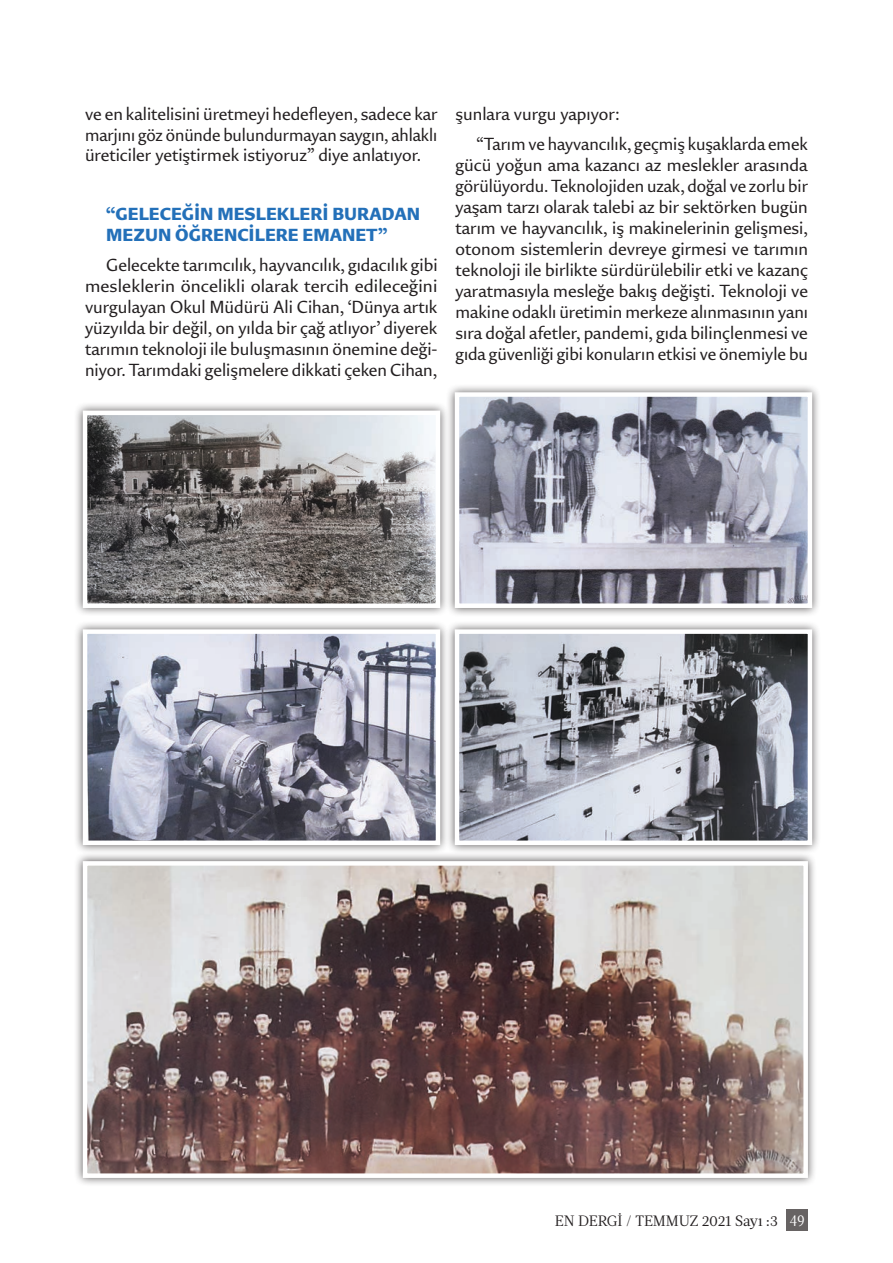
<style>
.page{position:relative;width:893px;height:1263px;background:#fff}
.page>*{position:absolute;margin:0;border:0;box-sizing:border-box;transform-origin:0 0}
.t1{font:18px/21px "Role Sans Display";color:#231f20;text-align:justify}
.t2{font:800 18px/21px "Role Sans Display";color:#2370b9}
.t3{font:15px "Acta";letter-spacing:-.01em;color:#231f20}
.s1{font-size:16.2px;color:#fff}
</style>
<div class="page">
<div style="left:787px;top:1210px;width:21px;height:21px;background:#676363"></div>
<div style="left:74px;top:402px;width:375px;height:215px;background:#231f20;opacity:.75"></div>
<img style="left:88px;top:416px;width:347px;height:187px">
<div style="left:83px;top:411px;width:357px;height:197px;border:4px solid #fff"></div>
<div style="left:74px;top:620px;width:375px;height:234px;background:#231f20;opacity:.75"></div>
<img style="left:88px;top:634px;width:347px;height:206px">
<div style="left:83px;top:629px;width:357px;height:216px;border:4px solid #fff"></div>
<div style="left:74px;top:852px;width:743px;height:335px;background:#231f20;opacity:.75"></div>
<img style="left:88px;top:866px;width:715px;height:307px">
<div style="left:83px;top:861px;width:725px;height:317px;border:4px solid #fff"></div>
<div style="left:446px;top:620px;width:375px;height:234px;background:#231f20;opacity:.75"></div>
<img style="left:460px;top:634px;width:347px;height:206px">
<div style="left:455px;top:629px;width:357px;height:216px;border:4px solid #fff"></div>
<div style="left:446px;top:383px;width:375px;height:234px;background:#231f20;opacity:.75"></div>
<img style="left:460px;top:397px;width:347px;height:206px">
<div style="left:455px;top:392px;width:357px;height:216px;border:4px solid #fff"></div>
<p class="t1" style="left:85px;top:102px;width:354px">ve en kalitelisini üretmeyi hedefleyen, sadece kar marjını göz önünde bulundurmayan saygın, ahlaklı üreticiler yetiştirmek istiyoruz” diye anlatıyor.</p>
<p class="t2" style="left:106px;top:203px;width:315px">“GELECEĞİN MESLEKLERİ BURADAN<br>MEZUN ÖĞRENCİLERE EMANET”</p>
<p class="t1" style="left:85px;top:253px;width:354px;text-indent:21px">Gelecekte tarımcılık, hayvancılık, gıdacılık gibi mesleklerin öncelikli olarak tercih edileceğini vurgulayan Okul Müdürü Ali Cihan, ‘Dünya artık yüzyılda bir değil, on yılda bir çağ atlıyor’ diyerek tarımın teknoloji ile buluşmasının önemine deği&shy;niyor. Tarımdaki gelişmelere dikkati çeken Cihan,</p>
<p class="t1" style="left:477px;top:98px;width:333px;line-height:29.5px;text-indent:-21px">şunlara vurgu yapıyor:<br>“Tarım ve hayvancılık, geçmiş kuşaklarda emek</p>
<p class="t1" style="left:455px;top:153px;width:354px">gücü yoğun ama kazancı az meslekler arasında görülüyordu. Teknolojiden uzak, doğal ve zorlu bir yaşam tarzı olarak talebi az bir sektörken bugün tarım ve hayvancılık, iş makinelerinin gelişmesi, otonom sistemlerin devreye girmesi ve tarımın teknoloji ile birlikte sürdürülebilir etki ve kazanç yaratmasıyla mesleğe bakış değişti. Teknoloji ve makine odaklı üretimin merkeze alınmasının yanı sıra doğal afetler, pandemi, gıda bilinçlenmesi ve gıda güvenliği gibi konuların etkisi ve önemiyle bu</p>
<p class="t3" style="left:555px;top:1212px;width:251px">EN DERGİ / TEMMUZ 2021 Sayı :3 <span class="s1">49</span></p>
</div>
